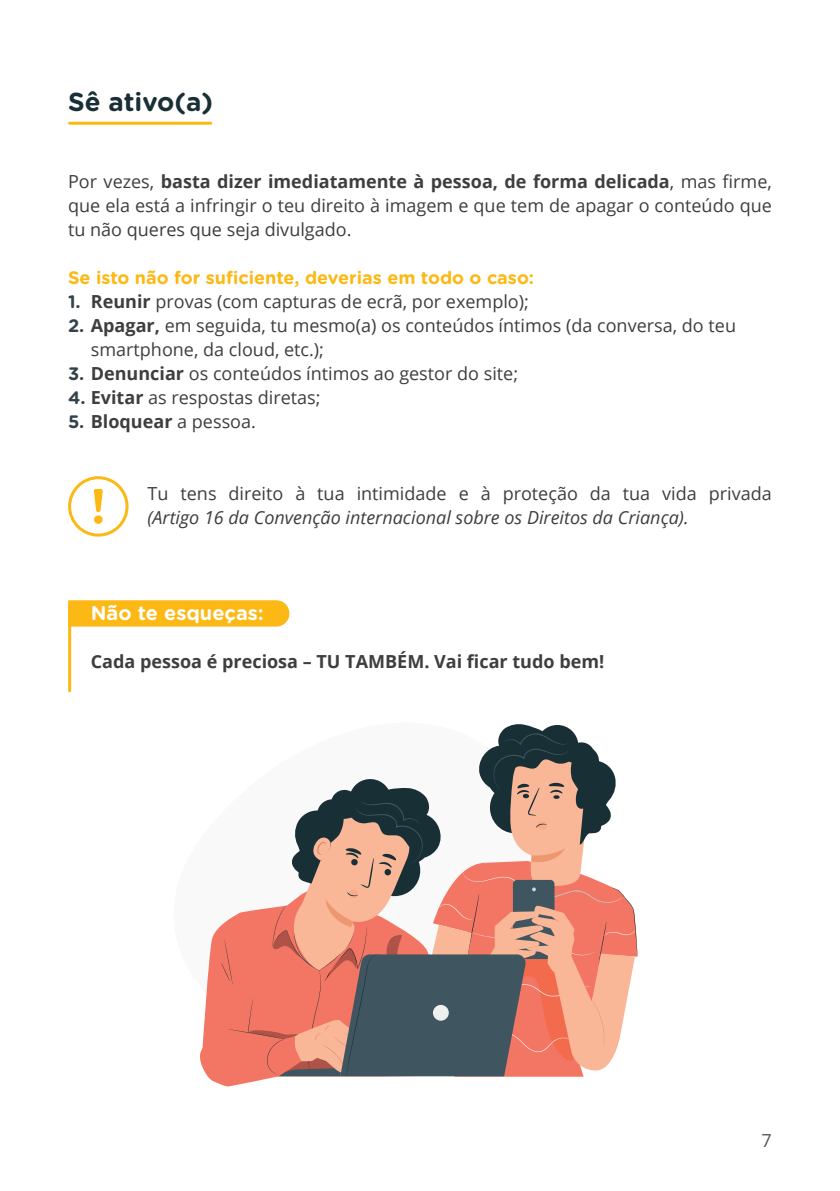
<style>
.page{position:relative;width:840px;height:1191px;background:#fff}
.page>*{position:absolute;margin:0;border:0;box-sizing:border-box;transform-origin:0 0}
.t1{font:700 26px "Gotham Rounded";color:#192f36}
.t2{font:700 20px "Gotham Rounded";color:#fff}
.t3{font:18px/24px "Open Sans";color:#3e3e3f;text-align:justify}
.t4{font:700 18px "Open Sans";color:#3e3e3f}
.t5{font:italic 18px "Open Sans";color:#3e3e3f}
.t6{font:700 18px "Gotham Rounded";color:#fcb814}
.t7{font:18px "Open Sans";color:#57585a}
.s1{font-weight:700}
.s2{font-family:"Gotham Rounded";font-weight:700;color:#344349}
.s3{font-family:"Gotham Rounded";color:#344349}
.s4{font-weight:400}
</style>
<div class="page">
<div style="left:68px;top:600px;width:221px;height:26px;background:#fcb814"></div>
<svg style="left:200px;top:724px;width:437px;height:362px"></svg>
<hr style="left:68px;top:605px;width:3px;height:86px;background:#fcb814">
<hr style="left:70px;top:122px;width:141px;height:3px;background:#fcb814">
<div style="left:68px;top:476px;width:60px;height:60px;border:3px solid #fcb814;border-radius:50%"></div>
<svg style="left:94px;top:489px;width:9px;height:35px"></svg>
<h1 class="t1" style="left:68px;top:83px;width:146px">Sê ativo(a)</h1>
<p class="t3" style="left:68px;top:169px;width:705px">Por vezes, <span class="s1">basta dizer imediatamente à pessoa, de forma delicada</span>, mas firme, que ela está a infringir o teu direito à imagem e que tem de apagar o conteúdo que tu não queres que seja divulgado.</p>
<p class="t6" style="left:68px;top:264px;width:467px">Se isto não for suficiente, deverias em todo o caso:</p>
<p class="t3" style="left:68px;top:289px;width:462px"><span class="s2">1.</span> <span class="s1">Reunir</span> provas (com capturas de ecrã, por exemplo);</p>
<p class="t3" style="left:91px;top:313px;width:646px;text-indent:-23px"><span class="s2">2.</span> <span class="s1">Apagar,</span> em seguida, tu mesmo(a) os conteúdos íntimos (da conversa, do teu smartphone, da cloud, etc.);</p>
<p class="t3" style="left:68px;top:361px;width:451px"><span class="s2">3.</span> <span class="s1">Denunciar</span> os conteúdos íntimos ao gestor do site;</p>
<p class="t3" style="left:68px;top:385px;width:254px"><span class="s2">4.</span> <span class="s1">Evitar</span> as respostas diretas;</p>
<p class="t4" style="left:68px;top:409px;width:189px"><span class="s3">5.</span> Bloquear <span class="s4">a pessoa.</span></p>
<p class="t3" style="left:147px;top:481px;width:625px">Tu tens direito à tua intimidade e à proteção da tua vida privada</p>
<p class="t5" style="left:147px;top:505px;width:542px">(Artigo 16 da Convenção internacional sobre os Direitos da Criança).</p>
<p class="t2" style="left:91px;top:598px;width:174px">Não te esqueças:</p>
<p class="t4" style="left:91px;top:649px;width:514px">Cada pessoa é preciosa – TU TAMBÉM. Vai ficar tudo bem!</p>
<p class="t7" style="left:761px;top:1128px;width:12px">7</p>
</div>
